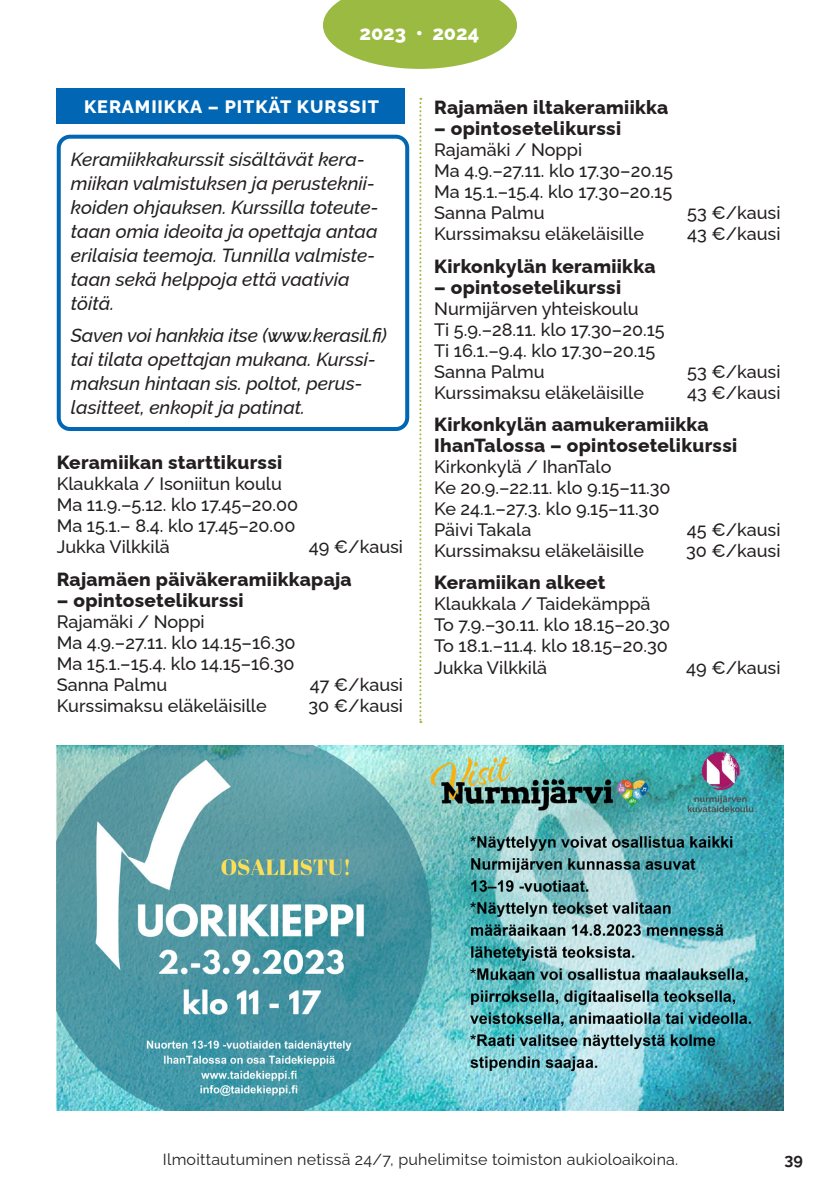
<style>
.page{position:relative;width:840px;height:1191px;background:#fff}
.page>*{position:absolute;margin:0;border:0;box-sizing:border-box;transform-origin:0 0}
.t1{font:800 20px "Raleway";color:#fff}
.Leipis_Yleisteksti{font:italic 500 19px/24px "Raleway";color:#231f20}
.Kurssin_nimi{font:800 19px/21px "Raleway";letter-spacing:.015em;color:#231f20}
.Kurssin_vetäjä{font:500 18px "Raleway";color:#231f20}
.Aika{font:500 18px "Raleway";color:#231f20}
.Paikka{font:500 18px "Raleway";color:#231f20}
.PIKKU_VÄLIOTSIKKO_YL{font:800 18px "Raleway";letter-spacing:.05em;color:#fff}
.t2{font:16px "Raleway";letter-spacing:.015em;color:#231f20}
.t3{font:700 16px "Raleway";color:#231f20}
</style>
<div class="page">
<svg style="left:323px;top:0;width:193px;height:69px;background:#aac45f"></svg>
<div style="left:57px;top:88px;width:348px;height:35px;background:#0166b3"></div>
<svg style="left:419px;top:98px;width:2px;height:625px"></svg>
<img style="left:57px;top:745px;width:725px;height:365px">
<div style="left:57px;top:135px;width:352px;height:296px;border:4px solid #0166b3;border-radius:11px"></div>
<p class="t1" style="left:359px;top:16px;width:121px">2023 • 2024</p>
<p class="PIKKU_VÄLIOTSIKKO_YL" style="left:84px;top:93px;width:296px">KERAMIIKKA – PITKÄT KURSSIT</p>
<p class="Leipis_Yleisteksti" style="left:71px;top:145px;width:309px">Keramiikkakurssit sisältävät kera&shy;miikan valmistuksen ja perusteknii&shy;koiden ohjauksen. Kurssilla toteute&shy;taan omia ideoita ja opettaja antaa erilaisia teemoja. Tunnilla valmiste&shy;taan sekä helppoja että vaativia töitä.</p>
<p class="Leipis_Yleisteksti" style="left:71px;top:321px;width:317px">Saven voi hankkia itse (www.kerasil.fi) tai tilata opettajan mukana. Kurssi&shy;maksun hintaan sis. poltot, perus&shy;lasitteet, enkopit ja patinat.</p>
<p class="Kurssin_nimi" style="left:57px;top:450px;width:227px">Keramiikan starttikurssi</p>
<p class="Kurssin_vetäjä" style="left:57px;top:469px;width:226px">Klaukkala / Isoniitun koulu</p>
<p class="Kurssin_vetäjä" style="left:57px;top:490px;width:243px">Ma 11.9.–5.12. klo 17.45–20.00</p>
<p class="Kurssin_vetäjä" style="left:57px;top:511px;width:240px">Ma 15.1.– 8.4. klo 17.45–20.00</p>
<p class="Kurssin_vetäjä" style="left:57px;top:532px;width:114px">Jukka Vilkkilä</p>
<p class="Kurssin_vetäjä" style="left:308px;top:532px;width:96px">49 €/kausi</p>
<p class="Kurssin_nimi" style="left:57px;top:566px;width:296px">Rajamäen päiväkeramiikkapaja</p>
<p class="Kurssin_nimi" style="left:57px;top:587px;width:188px">– opintosetelikurssi</p>
<p class="Paikka" style="left:57px;top:607px;width:149px">Rajamäki / Noppi</p>
<p class="Kurssin_vetäjä" style="left:57px;top:628px;width:240px">Ma 4.9.–27.11. klo 14.15–16.30</p>
<p class="Kurssin_vetäjä" style="left:57px;top:649px;width:239px">Ma 15.1.–15.4. klo 14.15–16.30</p>
<p class="Kurssin_vetäjä" style="left:57px;top:670px;width:112px">Sanna Palmu</p>
<p class="Kurssin_vetäjä" style="left:309px;top:670px;width:95px">47 €/kausi</p>
<p class="Kurssin_vetäjä" style="left:57px;top:691px;width:211px">Kurssimaksu eläkeläisille</p>
<p class="Kurssin_vetäjä" style="left:308px;top:691px;width:96px">30 €/kausi</p>
<p class="Kurssin_nimi" style="left:434px;top:95px;width:235px">Rajamäen iltakeramiikka</p>
<p class="Kurssin_nimi" style="left:434px;top:116px;width:188px">– opintosetelikurssi</p>
<p class="Paikka" style="left:434px;top:136px;width:149px">Rajamäki / Noppi</p>
<p class="Aika" style="left:434px;top:157px;width:240px">Ma 4.9.–27.11. klo 17.30–20.15</p>
<p class="Aika" style="left:434px;top:178px;width:239px">Ma 15.1.–15.4. klo 17.30–20.15</p>
<p class="Kurssin_vetäjä" style="left:434px;top:199px;width:112px">Sanna Palmu</p>
<p class="Kurssin_vetäjä" style="left:686px;top:199px;width:95px">53 €/kausi</p>
<p class="Kurssin_vetäjä" style="left:434px;top:220px;width:211px">Kurssimaksu eläkeläisille</p>
<p class="Kurssin_vetäjä" style="left:686px;top:220px;width:95px">43 €/kausi</p>
<p class="Kurssin_nimi" style="left:434px;top:253px;width:223px">Kirkonkylän keramiikka</p>
<p class="Kurssin_nimi" style="left:434px;top:274px;width:188px">– opintosetelikurssi</p>
<p class="Kurssin_vetäjä" style="left:434px;top:294px;width:206px">Nurmijärven yhteiskoulu</p>
<p class="Kurssin_vetäjä" style="left:434px;top:315px;width:232px">Ti 5.9.–28.11. klo 17.30–20.15</p>
<p class="Kurssin_vetäjä" style="left:434px;top:336px;width:223px">Ti 16.1.–9.4. klo 17.30–20.15</p>
<p class="Kurssin_vetäjä" style="left:434px;top:357px;width:112px">Sanna Palmu</p>
<p class="Kurssin_vetäjä" style="left:686px;top:357px;width:95px">53 €/kausi</p>
<p class="Kurssin_vetäjä" style="left:434px;top:378px;width:211px">Kurssimaksu eläkeläisille</p>
<p class="Kurssin_vetäjä" style="left:686px;top:378px;width:95px">43 €/kausi</p>
<p class="Kurssin_nimi" style="left:434px;top:412px;width:304px">Kirkonkylän aamukeramiikka<br>IhanTalossa – opintosetelikurssi</p>
<p class="Paikka" style="left:434px;top:452px;width:179px">Kirkonkylä / IhanTalo</p>
<p class="Aika" style="left:434px;top:473px;width:238px">Ke 20.9.–22.11. klo 9.15–11.30</p>
<p class="Aika" style="left:434px;top:494px;width:226px">Ke 24.1.–27.3. klo 9.15–11.30</p>
<p class="Kurssin_vetäjä" style="left:434px;top:515px;width:99px">Päivi Takala</p>
<p class="Kurssin_vetäjä" style="left:686px;top:515px;width:95px">45 €/kausi</p>
<p class="Kurssin_vetäjä" style="left:434px;top:536px;width:211px">Kurssimaksu eläkeläisille</p>
<p class="Kurssin_vetäjä" style="left:685px;top:536px;width:96px">30 €/kausi</p>
<p class="Kurssin_nimi" style="left:434px;top:570px;width:173px">Keramiikan alkeet</p>
<p class="Paikka" style="left:434px;top:590px;width:218px">Klaukkala / Taidekämppä</p>
<p class="Aika" style="left:434px;top:611px;width:237px">To 7.9.–30.11. klo 18.15–20.30</p>
<p class="Aika" style="left:434px;top:632px;width:235px">To 18.1.–11.4. klo 18.15–20.30</p>
<p class="Kurssin_vetäjä" style="left:434px;top:653px;width:114px">Jukka Vilkkilä</p>
<p class="Kurssin_vetäjä" style="left:685px;top:653px;width:96px">49 €/kausi</p>
<p class="t2" style="left:163px;top:1147px;width:516px">Ilmoittautuminen netissä 24/7, puhelimitse toimiston aukioloaikoina.</p>
<p class="t3" style="left:784px;top:1146px;width:20px">39</p>
</div>
